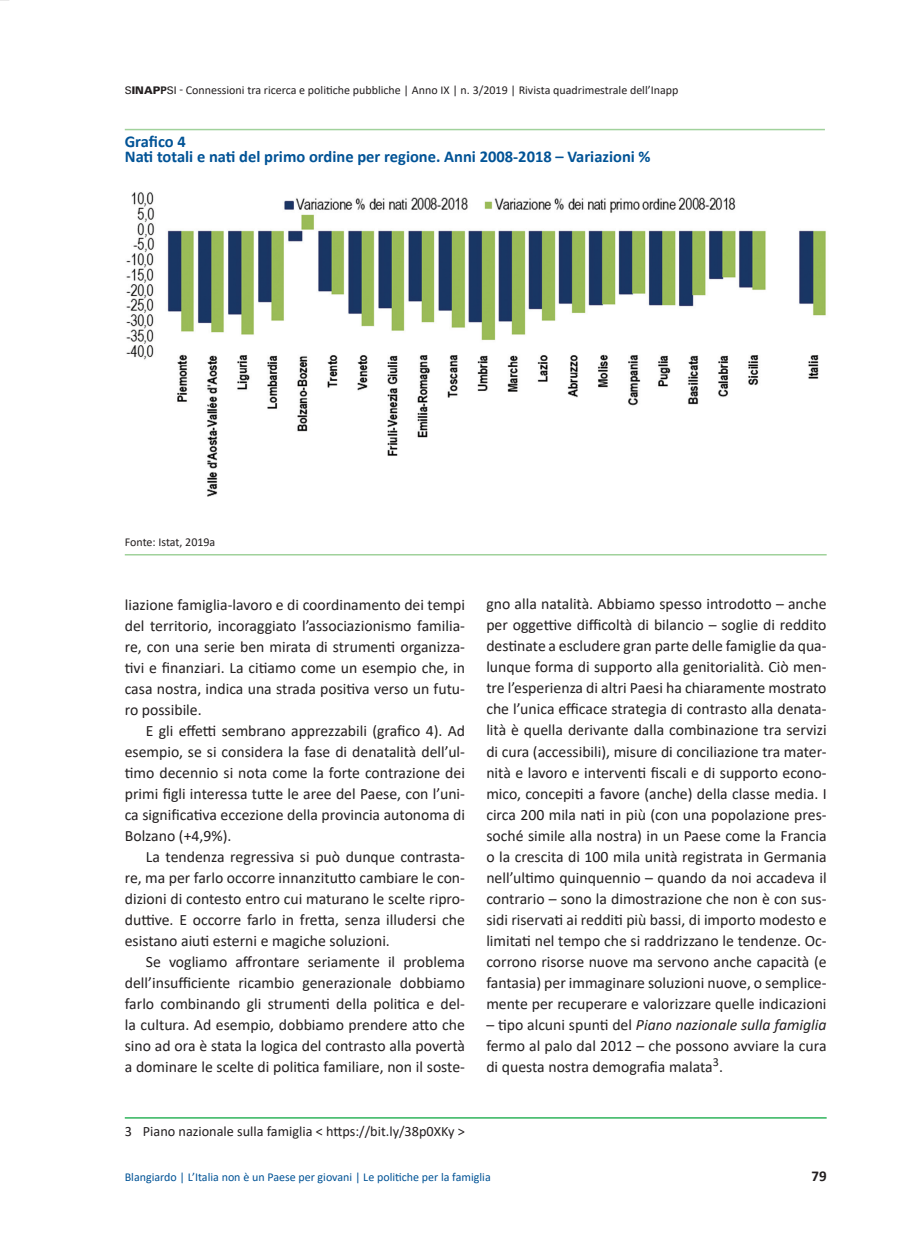
<style>
.page{position:relative;width:907px;height:1260px;background:#fff}
.page>*{position:absolute;margin:0;border:0;box-sizing:border-box;transform-origin:0 0}
.t1{font:700 16.5px/15px "Calibri";color:#015396}
.t2{font:15.75px/21px "Calibri";color:#231f20;text-align:justify}
.t3{font:700 15px "Calibri";color:#231f20}
.t4{font:14.25px "Calibri";color:#231f20}
.t5{font:12px "Calibri";color:#231f20}
.t6{font:12px "Calibri";color:#015396}
.s1{font-family:"Univers LT";font-size:10.5px}
.s2{font-family:"Univers LT";font-weight:900;font-size:10.5px}
.s3{font-family:"Univers LT";font-weight:700;font-size:10.5px}
.s4{font-style:italic}
</style>
<div class="page">
<hr style="left:125px;top:1116px;width:701px;height:2px;background:#30b45c">
<hr style="left:125px;top:554px;width:701px;height:1px;background:#a1d29c">
<hr style="left:125px;top:129px;width:700px;height:1px;background:#a1d29c">
<img style="left:126px;top:192px;width:700px;height:305px">
<p class="t5" style="left:125px;top:81px;width:555px"><span class="s1">S</span><span class="s2">INAP</span><span class="s3">P</span><span class="s1">SI</span> - Connessioni tra ricerca e politiche pubbliche | Anno IX | n. 3/2019 | Rivista quadrimestrale dell’Inapp</p>
<p class="t1" style="left:125px;top:134px;width:527px">Grafico 4<br>Nati totali e nati del primo ordine per regione. Anni 2008-2018 – Variazioni %</p>
<p class="t5" style="left:125px;top:533px;width:92px">Fonte: Istat, 2019a</p>
<p class="t2" style="left:125px;top:593px;width:342px">liazione famiglia-lavoro e di coordinamento dei tempi del territorio, incoraggiato l’associazionismo familia&shy;re, con una serie ben mirata di strumenti organizza&shy;tivi e finanziari. La citiamo come un esempio che, in casa nostra, indica una strada positiva verso un futu&shy;ro possibile.</p>
<p class="t2" style="left:125px;top:719px;width:342px;text-indent:21px">E gli effetti sembrano apprezzabili (grafico 4). Ad esempio, se si considera la fase di denatalità dell’ul&shy;timo decennio si nota come la forte contrazione dei primi figli interessa tutte le aree del Paese, con l’uni&shy;ca significativa eccezione della provincia autonoma di Bolzano (+4,9%).</p>
<p class="t2" style="left:125px;top:845px;width:342px;text-indent:21px">La tendenza regressiva si può dunque contrasta&shy;re, ma per farlo occorre innanzitutto cambiare le con&shy;dizioni di contesto entro cui maturano le scelte ripro&shy;duttive. E occorre farlo in fretta, senza illudersi che esistano aiuti esterni e magiche soluzioni.</p>
<p class="t2" style="left:125px;top:950px;width:342px;text-indent:21px">Se vogliamo affrontare seriamente il problema dell’insufficiente ricambio generazionale dobbiamo farlo combinando gli strumenti della politica e del&shy;la cultura. Ad esempio, dobbiamo prendere atto che sino ad ora è stata la logica del contrasto alla povertà a dominare le scelte di politica familiare, non il soste-</p>
<p class="t4" style="left:125px;top:1120px;width:341px">3 Piano nazionale sulla famiglia &lt; https://bit.ly/38p0XKy &gt;</p>
<p class="t2" style="left:486px;top:593px;width:342px">gno alla natalità. Abbiamo spesso introdotto – anche per oggettive difficoltà di bilancio – soglie di reddito destinate a escludere gran parte delle famiglie da qua&shy;lunque forma di supporto alla genitorialità. Ciò men&shy;tre l’esperienza di altri Paesi ha chiaramente mostrato che l’unica efficace strategia di contrasto alla denata&shy;lità è quella derivante dalla combinazione tra servizi di cura (accessibili), misure di conciliazione tra mater&shy;nità e lavoro e interventi fiscali e di supporto econo&shy;mico, concepiti a favore (anche) della classe media. I circa 200 mila nati in più (con una popolazione pres&shy;soché simile alla nostra) in un Paese come la Francia o la crescita di 100 mila unità registrata in Germania nell’ultimo quinquennio – quando da noi accadeva il contrario – sono la dimostrazione che non è con sus&shy;sidi riservati ai redditi più bassi, di importo modesto e limitati nel tempo che si raddrizzano le tendenze. Oc&shy;corrono risorse nuove ma servono anche capacità (e fantasia) per immaginare soluzioni nuove, o semplice&shy;mente per recuperare e valorizzare quelle indicazioni</p>
<p class="t2" style="left:486px;top:1013px;width:342px">– tipo alcuni spunti del <span class="s4">Piano nazionale sulla famiglia </span>fermo al palo dal 2012 – che possono avviare la cura di questa nostra demografia malata<sup>3</sup>.</p>
<p class="t6" style="left:125px;top:1168px;width:367px">Blangiardo | L’Italia non è un Paese per giovani | Le politiche per la famiglia</p>
<p class="t3" style="left:811px;top:1165px;width:17px">79</p>
</div>
